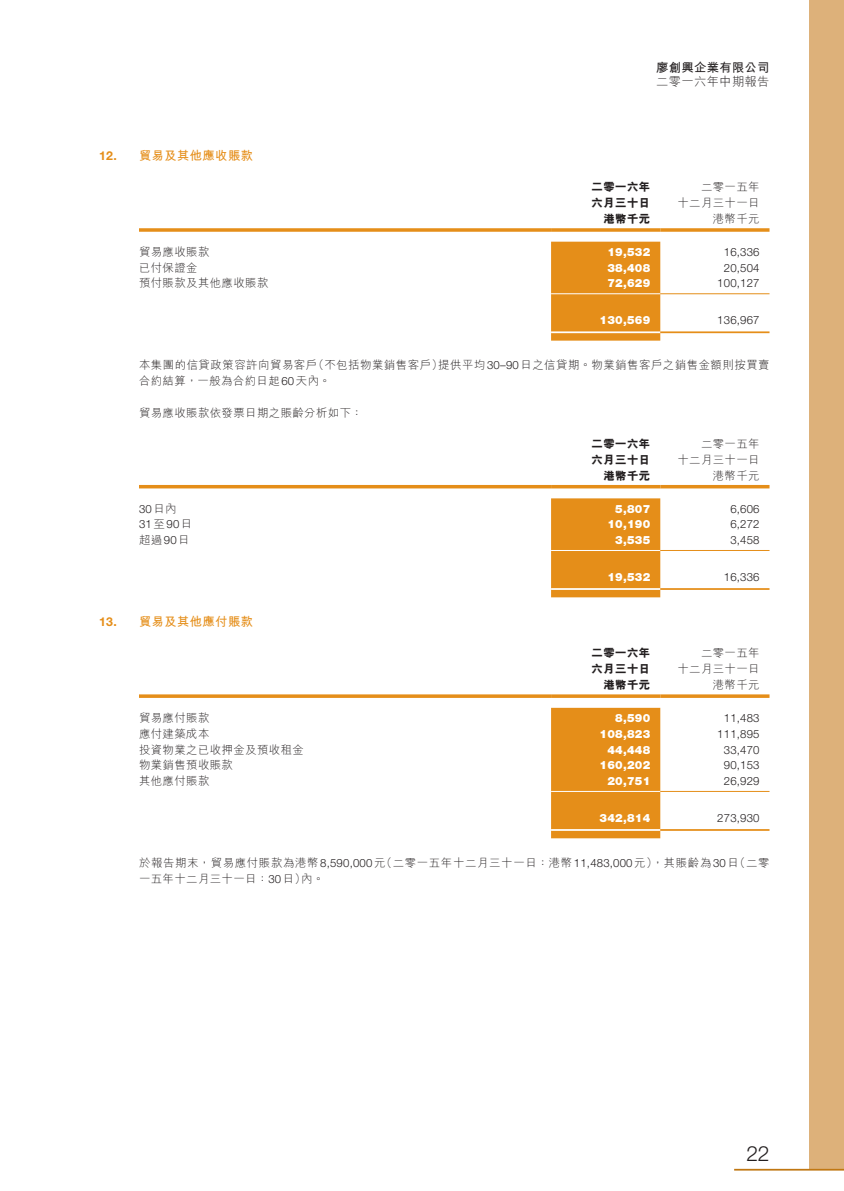
<style>
.page{position:relative;width:844px;height:1191px;background:#fff}
.page>*{position:absolute;margin:0;border:0;box-sizing:border-box;transform-origin:0 0}
.t1{font:300 21px "Helvetica Neue LT Std";color:#231f20}
._07_NH1{font:700 12.25px "M Hei HK";letter-spacing:.035em;color:#e58e19}
.t2{font:700 12.25px "M Hei HK";letter-spacing:.03em;color:#231f20}
.t3{font:300 12.25px "M Hei HK";letter-spacing:.03em;color:#231f20}
._07_NH1-2{font:700 12.25px "Helvetica Neue LT Std";color:#e58e19}
._06_Notes{font:300 11.38px/15.8px "M Hei HK";letter-spacing:.045em;color:#231f20}
._51_N_Table_txt{font:300 11.38px "M Hei HK";letter-spacing:.035em;color:#231f20}
._51_N_Table_txt-2{font:300 11.38px "Helvetica Neue LT Std";letter-spacing:.015em;color:#231f20}
._51_N_Table_txt-3{font:900 11.38px "Helvetica Neue LT Std";letter-spacing:.02em;color:#fff}
._51_N_Table_txt-4{font:800 11.38px "M Hei HK";letter-spacing:.04em;color:#231f20}
.s1{font-family:"Helvetica Neue LT Std"}
.s2{font-family:"M Hei HK"}
</style>
<div class="page">
<div style="left:809px;top:0;width:34px;height:1169px;background:#ddb17a"></div>
<hr style="left:734px;top:1168px;width:109px;height:2px;background:#c07712">
<div style="left:551px;top:242px;width:109px;height:99px;background:#e58e19"></div>
<svg style="left:139px;top:228px;width:412px;height:4px;background:#e89b35"></svg>
<svg style="left:551px;top:228px;width:109px;height:4px"></svg>
<svg style="left:660px;top:228px;width:109px;height:4px"></svg>
<hr style="left:551px;top:293px;width:109px;height:1px;background:#fff">
<hr style="left:660px;top:293px;width:109px;height:1px;background:#e58e19">
<hr style="left:551px;top:331px;width:109px;height:2px;background:#fff">
<hr style="left:660px;top:331px;width:109px;height:2px;background:#e58e19">
<div style="left:551px;top:498px;width:109px;height:99px;background:#e58e19"></div>
<hr style="left:139px;top:485px;width:412px;height:3px;background:#e58e19">
<hr style="left:551px;top:485px;width:109px;height:3px;background:#e58e19">
<hr style="left:660px;top:485px;width:109px;height:3px;background:#e58e19">
<hr style="left:551px;top:550px;width:109px;height:1px;background:#fff">
<hr style="left:660px;top:550px;width:109px;height:1px;background:#e58e19">
<hr style="left:551px;top:588px;width:109px;height:2px;background:#fff">
<hr style="left:660px;top:588px;width:109px;height:2px;background:#e58e19">
<div style="left:551px;top:708px;width:109px;height:130px;background:#e58e19"></div>
<svg style="left:139px;top:694px;width:412px;height:4px;background:#e89b34"></svg>
<svg style="left:551px;top:694px;width:109px;height:4px"></svg>
<svg style="left:660px;top:694px;width:109px;height:4px"></svg>
<hr style="left:551px;top:791px;width:109px;height:1px;background:#fff">
<hr style="left:660px;top:791px;width:109px;height:1px;background:#e58e19">
<hr style="left:551px;top:829px;width:109px;height:2px;background:#fff">
<hr style="left:660px;top:829px;width:109px;height:2px;background:#e58e19">
<p class="t2" style="left:656px;top:59px;width:115px">廖創興企業有限公司</p>
<p class="t3" style="left:656px;top:75px;width:115px">二零一六年中期報告</p>
<p class="_07_NH1-2" style="left:99px;top:148px;width:19px">12.</p>
<p class="_07_NH1-2" style="left:99px;top:614px;width:19px">13.</p>
<p class="_07_NH1" style="left:139px;top:146px;width:115px">貿易及其他應收賬款</p>
<p class="_51_N_Table_txt-4" style="left:591px;top:181px;width:60px">二零一六年</p>
<p class="_51_N_Table_txt-4" style="left:591px;top:197px;width:60px">六月三十日</p>
<p class="_51_N_Table_txt-4" style="left:603px;top:213px;width:48px">港幣千元</p>
<p class="_51_N_Table_txt" style="left:700px;top:181px;width:60px">二零一五年</p>
<p class="_51_N_Table_txt" style="left:677px;top:197px;width:84px">十二月三十一日</p>
<p class="_51_N_Table_txt" style="left:712px;top:213px;width:48px">港幣千元</p>
<p class="_51_N_Table_txt" style="left:139px;top:246px;width:72px">貿易應收賬款</p>
<p class="_51_N_Table_txt-3" style="left:607px;top:245px;width:44px">19,532</p>
<p class="_51_N_Table_txt-2" style="left:723px;top:245px;width:37px">16,336</p>
<p class="_51_N_Table_txt" style="left:139px;top:262px;width:60px">已付保證金</p>
<p class="_51_N_Table_txt-3" style="left:607px;top:261px;width:44px">38,408</p>
<p class="_51_N_Table_txt-2" style="left:723px;top:261px;width:37px">20,504</p>
<p class="_51_N_Table_txt" style="left:139px;top:277px;width:131px">預付賬款及其他應收賬款</p>
<p class="_51_N_Table_txt-3" style="left:607px;top:277px;width:44px">72,629</p>
<p class="_51_N_Table_txt-2" style="left:717px;top:276px;width:44px">100,127</p>
<p class="_51_N_Table_txt-2" style="left:717px;top:313px;width:44px">136,967</p>
<p class="_51_N_Table_txt-3" style="left:599px;top:313px;width:52px">130,569</p>
<p class="_06_Notes" style="left:438px;top:357px;width:333px">提供平均<span class="s1">30–90</span>日之信貸期。物業銷售客戶之銷售金額則按買賣</p>
<p class="_06_Notes" style="left:139px;top:357px;width:193px">本集團的信貸政策容許向貿易客戶合約結算，一般為合約日起<span class="s1">60</span>天內。</p>
<p class="_06_Notes" style="left:139px;top:404px;width:225px">貿易應收賬款依發票日期之賬齡分析如下：</p>
<p class="_06_Notes" style="left:312px;top:357px;width:132px">（不包括物業銷售客戶）</p>
<p class="_51_N_Table_txt-4" style="left:591px;top:438px;width:60px">二零一六年</p>
<p class="_51_N_Table_txt-4" style="left:591px;top:454px;width:60px">六月三十日</p>
<p class="_51_N_Table_txt-4" style="left:603px;top:469px;width:48px">港幣千元</p>
<p class="_51_N_Table_txt" style="left:700px;top:438px;width:60px">二零一五年</p>
<p class="_51_N_Table_txt" style="left:677px;top:454px;width:84px">十二月三十一日</p>
<p class="_51_N_Table_txt" style="left:712px;top:469px;width:48px">港幣千元</p>
<p class="_51_N_Table_txt-2" style="left:139px;top:502px;width:39px">30<span class="s2">日內</span></p>
<p class="_51_N_Table_txt-3" style="left:615px;top:502px;width:37px">5,807</p>
<p class="_51_N_Table_txt-2" style="left:730px;top:502px;width:31px">6,606</p>
<p class="_51_N_Table_txt-2" style="left:139px;top:517px;width:55px">31<span class="s2">至</span>90<span class="s2">日</span></p>
<p class="_51_N_Table_txt-3" style="left:607px;top:517px;width:44px">10,190</p>
<p class="_51_N_Table_txt-2" style="left:730px;top:517px;width:31px">6,272</p>
<p class="_51_N_Table_txt" style="left:139px;top:534px;width:52px">超過<span class="s1">90</span>日</p>
<p class="_51_N_Table_txt-3" style="left:615px;top:533px;width:37px">3,535</p>
<p class="_51_N_Table_txt-2" style="left:730px;top:533px;width:31px">3,458</p>
<p class="_51_N_Table_txt-3" style="left:607px;top:570px;width:44px">19,532</p>
<p class="_51_N_Table_txt-2" style="left:723px;top:570px;width:37px">16,336</p>
<p class="_07_NH1" style="left:139px;top:612px;width:115px">貿易及其他應付賬款</p>
<p class="_51_N_Table_txt-4" style="left:591px;top:647px;width:60px">二零一六年</p>
<p class="_51_N_Table_txt-4" style="left:591px;top:663px;width:60px">六月三十日</p>
<p class="_51_N_Table_txt-4" style="left:603px;top:679px;width:48px">港幣千元</p>
<p class="_51_N_Table_txt" style="left:700px;top:647px;width:60px">二零一五年</p>
<p class="_51_N_Table_txt" style="left:677px;top:663px;width:84px">十二月三十一日</p>
<p class="_51_N_Table_txt" style="left:712px;top:679px;width:48px">港幣千元</p>
<p class="_51_N_Table_txt" style="left:139px;top:712px;width:72px">貿易應付賬款</p>
<p class="_51_N_Table_txt-3" style="left:615px;top:711px;width:37px">8,590</p>
<p class="_51_N_Table_txt-2" style="left:723px;top:711px;width:37px">11,483</p>
<p class="_51_N_Table_txt" style="left:139px;top:728px;width:72px">應付建築成本</p>
<p class="_51_N_Table_txt-3" style="left:599px;top:727px;width:52px">108,823</p>
<p class="_51_N_Table_txt-2" style="left:717px;top:727px;width:44px">111,895</p>
<p class="_51_N_Table_txt" style="left:139px;top:743px;width:166px">投資物業之已收押金及預收租金</p>
<p class="_51_N_Table_txt-3" style="left:607px;top:743px;width:44px">44,448</p>
<p class="_51_N_Table_txt-2" style="left:723px;top:742px;width:37px">33,470</p>
<p class="_51_N_Table_txt" style="left:139px;top:759px;width:95px">物業銷售預收賬款</p>
<p class="_51_N_Table_txt-3" style="left:599px;top:758px;width:52px">160,202</p>
<p class="_51_N_Table_txt-2" style="left:723px;top:758px;width:37px">90,153</p>
<p class="_51_N_Table_txt" style="left:139px;top:775px;width:72px">其他應付賬款</p>
<p class="_51_N_Table_txt-3" style="left:607px;top:774px;width:44px">20,751</p>
<p class="_51_N_Table_txt-2" style="left:723px;top:774px;width:37px">26,929</p>
<p class="_51_N_Table_txt-2" style="left:717px;top:811px;width:44px">273,930</p>
<p class="_51_N_Table_txt-3" style="left:599px;top:811px;width:52px">342,814</p>
<p class="_06_Notes" style="left:139px;top:854px;width:632px">於報告期末，貿易應付賬款為港幣<span class="s1">8,590,000</span> （元 二零一五年十二月三十一日：港幣<span class="s1">11,483,000</span>元，）其賬齡為<span class="s1">30</span> （日 二零一五年十二月三十一日：<span class="s1">30</span>日 內） 。</p>
<h1 class="t1" style="left:746px;top:1140px;width:25px">22</h1>
</div>
